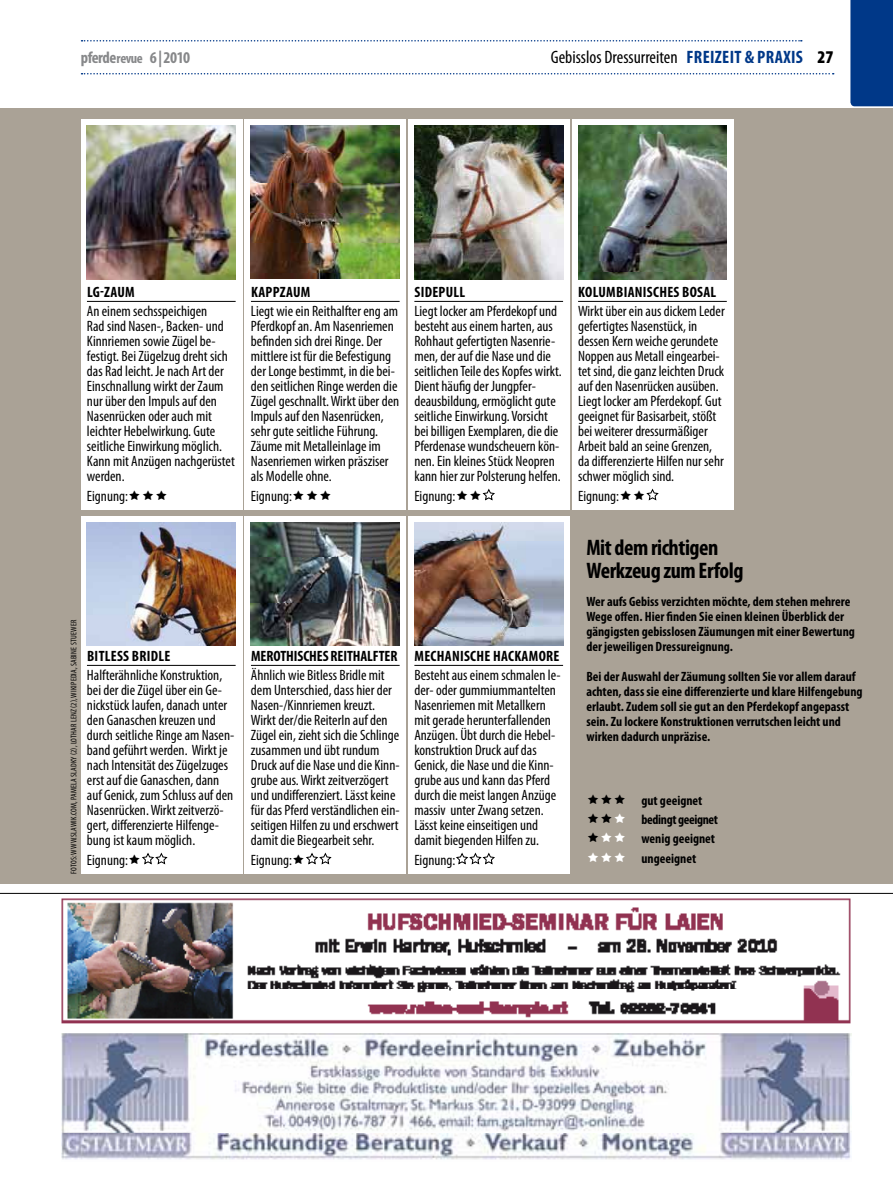
<style>
.page{position:relative;width:893px;height:1191px;background:#fff}
.page>*{position:absolute;margin:0;border:0;box-sizing:border-box;transform-origin:0 0}
.t1{font:700 condensed 22.5px/22.5px "Myriad Pro";letter-spacing:-.02em;color:#000}
.t2{font:condensed 18px "Myriad Pro";color:#000}
.t3{font:700 condensed 16.5px "Myriad Pro";letter-spacing:-.03em;color:#87888a}
.t4{font:condensed 15px/15px "Myriad Pro";color:#000}
.t5{font:700 condensed 15px "Myriad Pro";letter-spacing:.02em;color:#000}
.t6{font:700 condensed 13.5px/15px "Myriad Pro";color:#000}
.t7{font:condensed 8.25px "Myriad Pro";letter-spacing:.02em;color:#000}
.s1{font-size:14.25px}
.s2{font-weight:700;color:#003888}
.s3{font-weight:900}
</style>
<div class="page">
<div style="left:850px;top:0;width:43px;height:106px;background:#003888"></div>
<svg style="left:82px;top:73px;width:752px;height:1px"></svg>
<svg style="left:82px;top:40px;width:720px;height:2px"></svg>
<div style="left:0;top:108px;width:893px;height:776px;background:#aaa296"></div>
<div style="left:81px;top:516px;width:161px;height:357px;background:#fff"></div>
<img style="left:87px;top:523px;width:148px;height:122px">
<hr style="left:87px;top:665px;width:149px;height:1px;background:#000">
<div style="left:244px;top:516px;width:162px;height:357px;background:#fff"></div>
<img style="left:251px;top:522px;width:149px;height:123px">
<hr style="left:251px;top:665px;width:149px;height:1px;background:#000">
<div style="left:408px;top:516px;width:162px;height:357px;background:#fff"></div>
<img style="left:414px;top:522px;width:149px;height:123px">
<hr style="left:414px;top:665px;width:149px;height:1px;background:#000">
<svg style="left:456px;top:852px;width:39px;height:13px"></svg>
<div style="left:81px;top:119px;width:161px;height:391px;background:#fff"></div>
<img style="left:87px;top:126px;width:149px;height:153px">
<hr style="left:87px;top:301px;width:149px;height:1px;background:#000">
<div style="left:244px;top:119px;width:162px;height:391px;background:#fff"></div>
<img style="left:251px;top:126px;width:149px;height:153px">
<hr style="left:251px;top:301px;width:149px;height:1px;background:#000">
<div style="left:408px;top:119px;width:162px;height:391px;background:#fff"></div>
<img style="left:414px;top:126px;width:149px;height:153px">
<hr style="left:414px;top:301px;width:149px;height:1px;background:#000">
<div style="left:572px;top:119px;width:161px;height:391px;background:#fff"></div>
<img style="left:578px;top:126px;width:149px;height:153px">
<hr style="left:578px;top:301px;width:149px;height:1px;background:#000">
<img style="left:61px;top:898px;width:790px;height:126px">
<img style="left:61px;top:1033px;width:790px;height:127px">
<hr style="left:0;top:893px;width:893px;height:1px;background:#000">
<svg style="left:142px;top:852px;width:26px;height:13px"></svg>
<svg style="left:306px;top:852px;width:26px;height:13px"></svg>
<svg style="left:482px;top:488px;width:13px;height:13px"></svg>
<svg style="left:646px;top:488px;width:13px;height:13px"></svg>
<p class="t3" style="left:81px;top:47px;width:111px">pferde<span class="s1">revue</span> 6 | 2010</p>
<p class="t2" style="left:551px;top:46px;width:284px">Gebisslos Dressurreiten <span class="s2">freizeit &amp; praxis</span> <span class="s3">27</span></p>
<p class="t5" style="left:87px;top:283px;width:49px">LG-Zaum</p>
<p class="t4" style="left:87px;top:303px;width:149px">An einem sechsspeichigen<br>Rad sind Nasen-, Backen- und<br>Kinnriemen sowie Zügel be&shy;festigt. Bei Zügelzug dreht sich das Rad leicht. Je nach Art der<br>Einschnallung wirkt der Zaum nur über den Impuls auf den<br>Nasenrücken oder auch mit leichter Hebelwirkung. Gute seitliche Einwirkung möglich.<br>Kann mit Anzügen nachgerüstet werden.</p>
<p class="t4" style="left:87px;top:488px;width:43px">Eignung:</p>
<p class="t5" style="left:251px;top:283px;width:61px">KappZaum</p>
<p class="t4" style="left:251px;top:303px;width:150px">Liegt wie ein Reithalfter eng am<br>Pferdkopf an. Am Nasenriemen befinden sich drei Ringe. Der mittlere ist für die Befestigung der Longe bestimmt, in die bei&shy;den seitlichen Ringe werden die<br>Zügel geschnallt. Wirkt über den<br>Impuls auf den Nasenrücken, sehr gute seitliche Führung.<br>Zäume mit Metalleinlage im<br>Nasenriemen wirken präsziser als Modelle ohne.</p>
<p class="t4" style="left:251px;top:488px;width:43px">Eignung:</p>
<p class="t5" style="left:415px;top:283px;width:52px">Sidepull</p>
<p class="t4" style="left:414px;top:303px;width:149px">Liegt locker am Pferdekopf und besteht aus einem harten, aus<br>Rohhaut gefertigten Nasenrie&shy;men, der auf die Nase und die seitlichen Teile des Kopfes wirkt.<br>Dient häufig der Jungpfer&shy;deausbildung, ermöglicht gute seitliche Einwirkung. Vorsicht bei billigen Exemplaren, die die<br>Pferdenase wundscheuern kön&shy;nen. Ein kleines Stück Neopren kann hier zur Polsterung helfen.</p>
<p class="t4" style="left:414px;top:488px;width:43px">Eignung:</p>
<p class="t7" style="left:69px;top:873px;width:254px;rotate:-90deg">fotos: www.slawik.com, Pamela Sladky (2), Lothar Lenz (2), Wikipedia, Sabine Stuewer</p>
<p class="t5" style="left:87px;top:646px;width:85px">Bitless Bridle</p>
<p class="t4" style="left:87px;top:667px;width:149px">Halfterähnliche Konstruktion, bei der die Zügel über ein Ge&shy;nickstück laufen, danach unter den Ganaschen kreuzen und durch seitliche Ringe am Nasen&shy;band geführt werden. Wirkt je nach Intensität des Zügelzuges erst auf die Ganaschen, dann auf Genick, zum Schluss auf den<br>Nasenrücken. Wirkt zeitverzö&shy;gert, differenzierte Hilfenge&shy;bung ist kaum möglich.</p>
<p class="t4" style="left:87px;top:852px;width:43px">Eignung:</p>
<p class="t5" style="left:251px;top:646px;width:148px">Merothisches Reithalfter</p>
<p class="t4" style="left:251px;top:667px;width:150px">Ähnlich wie Bitless Bridle mit dem Unterschied, dass hier der<br>Nasen-/Kinnriemen kreuzt.<br>Wirkt der/die ReiterIn auf den<br>Zügel ein, zieht sich die Schlinge zusammen und übt rundum<br>Druck auf die Nase und die Kinn&shy;grube aus. Wirkt zeitverzögert und undifferenziert. Lässt keine für das Pferd verständlichen ein&shy;seitigen Hilfen zu und erschwert damit die Biegearbeit sehr.</p>
<p class="t4" style="left:251px;top:852px;width:43px">Eignung:</p>
<p class="t5" style="left:415px;top:646px;width:146px">Mechanische Hackamore</p>
<p class="t4" style="left:414px;top:667px;width:148px">Besteht aus einem schmalen le&shy;der- oder gummiummantelten<br>Nasenriemen mit Metallkern mit gerade herunterfallenden<br>Anzügen. Übt durch die Hebel&shy;konstruktion Druck auf das<br>Genick, die Nase und die Kinn&shy;grube aus und kann das Pferd durch die meist langen Anzüge massiv unter Zwang setzen.<br>Lässt keine einseitigen und damit biegenden Hilfen zu.</p>
<p class="t4" style="left:414px;top:852px;width:43px">Eignung:</p>
<p class="t5" style="left:578px;top:283px;width:140px">Kolumbianisches Bosal</p>
<p class="t4" style="left:578px;top:303px;width:148px">Wirkt über ein aus dickem Leder gefertigtes Nasenstück, in dessen Kern weiche gerundete<br>Noppen aus Metall eingearbei&shy;tet sind, die ganz leichten Druck auf den Nasenrücken ausüben.<br>Liegt locker am Pferdekopf. Gut geeignet für Basisarbeit, stößt bei weiterer dressurmäßiger<br>Arbeit bald an seine Grenzen, da differenzierte Hilfen nur sehr schwer möglich sind.</p>
<p class="t4" style="left:578px;top:488px;width:43px">Eignung:</p>
<h1 class="t1" style="left:586px;top:536px;width:159px">Mit dem richtigen<br>Werkzeug zum Erfolg</h1>
<p class="t6" style="left:586px;top:593px;width:270px">Wer aufs Gebiss verzichten möchte, dem stehen mehrere Wege offen. Hier finden Sie einen kleinen Überblick der gängigsten gebisslosen Zäumungen mit einer Bewertung der jeweiligen Dressureignung.</p>
<p class="t6" style="left:586px;top:668px;width:278px">Bei der Auswahl der Zäumung sollten Sie vor allem darauf achten, dass sie eine differenzierte und klare Hilfengebung erlaubt. Zudem soll sie gut an den Pferdekopf angepasst sein. Zu lockere Konstruktionen verrutschen leicht und wirken dadurch unpräzise.</p>
<p class="t6" style="left:641px;top:790px;width:78px;line-height:19.2px">gut geeignet bedingt geeignet wenig geeignet ungeeignet</p>
</div>
